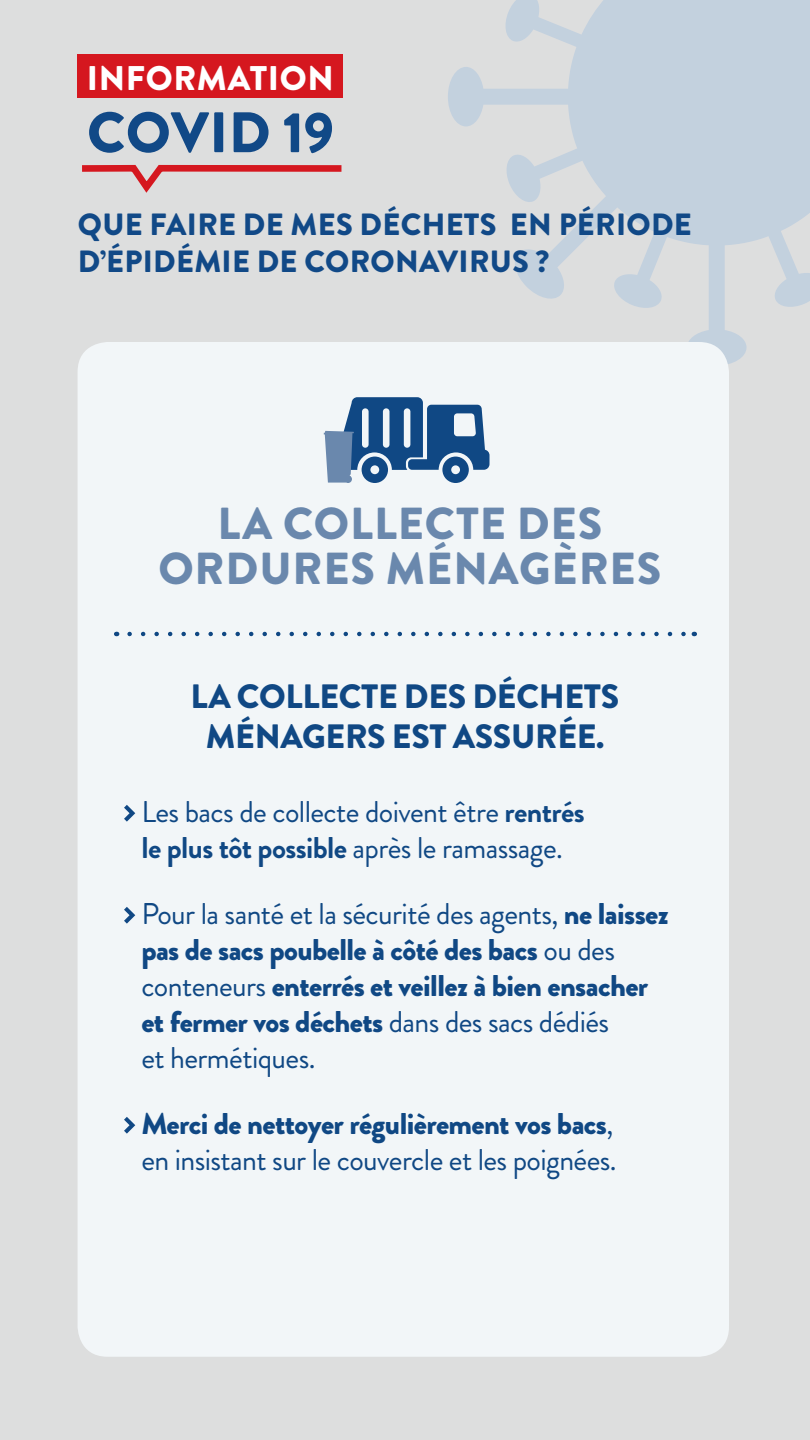
<style>
.page{position:relative;width:810px;height:1440px;background:#dddede}
.page>*{position:absolute;margin:0;border:0;box-sizing:border-box;transform-origin:0 0}
.t1{font:900 57px "Brandon Grotesque";letter-spacing:.005em;color:#114987}
.t2{font:900 44.78px/45px "Brandon Grotesque";letter-spacing:.02em;color:#6a88ad;text-align:center}
.t3{font:900 34.2px "Brandon Grotesque";letter-spacing:.02em;color:#fff}
.t4{font:900 33.75px/40.5px "Brandon Grotesque";letter-spacing:-.01em;color:#104884;text-align:center}
.t5{font:900 30.67px/36.8px "Brandon Grotesque";letter-spacing:.01em;color:#114987}
.t6{font:900 30px/36px "Brandon Grotesque";letter-spacing:-.02em;color:#104884}
.t7{font:30px/36px "Brandon Grotesque";letter-spacing:-.02em;color:#104884}
.s1{font-weight:700}
.s2{font-weight:400}
.s3{font-weight:900}
</style>
<div class="page">
<svg style="left:448px;top:0;width:362px;height:364px;fill:#c3d1de"></svg>
<div style="left:78px;top:54px;width:265px;height:44px;background:#d5171f"></div>
<svg style="left:82px;top:164px;width:260px;height:29px"></svg>
<div style="left:78px;top:342px;width:651px;height:1015px;background:#f2f6f8;border-radius:30px"></div>
<svg style="left:124px;top:805px;width:11px;height:17px"></svg>
<svg style="left:124px;top:907px;width:11px;height:17px"></svg>
<svg style="left:124px;top:1117px;width:11px;height:17px"></svg>
<svg style="left:324px;top:397px;width:166px;height:86px"></svg>
<svg style="left:130px;top:632px;width:556px;height:4px"></svg>
<p class="t3" style="left:87px;top:54px;width:249px">INFORMATION</p>
<h1 class="t1" style="left:87px;top:92px;width:249px">COVID 19</h1>
<p class="t5" style="left:78px;top:207px;width:616px">QUE FAIRE DE MES DÉCHETS EN PÉRIODE<br>D’ÉPIDÉMIE DE CORONAVIRUS ?</p>
<h2 class="t2" style="left:158px;top:502px;width:504px">LA COLLECTE DES<br>ORDURES MÉNAGÈRES</h2>
<p class="t4" style="left:191px;top:676px;width:430px">LA COLLECTE DES DÉCHETS<br>MÉNAGERS EST ASSURÉE.</p>
<p class="t7" style="left:141px;top:794px;width:445px">Les bacs de collecte doivent être <span class="s1">rentrés le plus tôt possible</span> après le ramassage.</p>
<p class="t6" style="left:141px;top:896px;width:529px"><span class="s2">Pour la santé et la sécurité des agents,</span> ne laissez pas de sacs poubelle à côté des bacs <span class="s2">ou des conteneurs</span> enterrés et veillez à bien ensacher et fermer vos déchets <span class="s2">dans des sacs dédiés<br>et hermétiques.</span></p>
<p class="t7" style="left:141px;top:1106px;width:477px"><span class="s3">Merci de nettoyer régulièrement vos bacs</span>, en insistant sur le couvercle et les poignées.</p>
</div>
